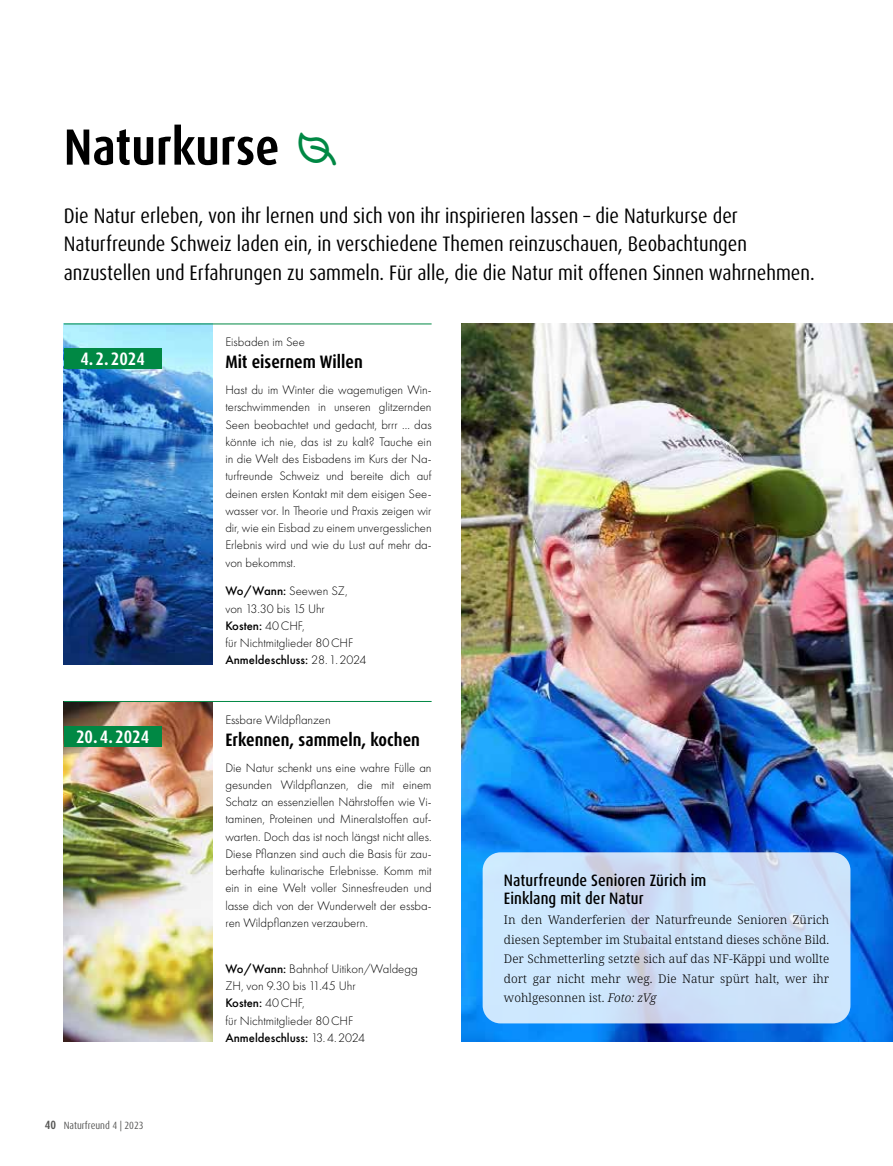
<style>
.page{position:relative;width:893px;height:1166px;background:#fff}
.page>*{position:absolute;margin:0;border:0;box-sizing:border-box;transform-origin:0 0}
.t1{font:700 condensed 51px "Dax OT";color:#000}
.t2{font:condensed 21px/28.5px "Dax OT";color:#000}
.t3{font:700 condensed 18px "Dax OT";color:#000}
.t4{font:700 condensed 18px "Dax OT";color:#fff}
.t5{font:500 condensed 16.5px/18px "Dax OT";letter-spacing:.005em;color:#000}
.t6{font:300 12.75px/17.2px "Futura PT";color:#000;text-align:justify}
.t7{font:300 12px/19.5px "Noto Serif";letter-spacing:.005em;color:#000;text-align:justify}
.t8{font:condensed 10.5px "Dax OT";color:#575756}
.s1{font-weight:700;font-size:12px}
.s2{font-weight:500}
.s3{font-style:italic}
</style>
<div class="page">
<img style="left:64px;top:702px;width:149px;height:339px">
<div style="left:64px;top:726px;width:98px;height:20px;background:#084"></div>
<hr style="left:64px;top:701px;width:368px;height:1px;background:#084">
<img style="left:64px;top:324px;width:149px;height:340px">
<div style="left:64px;top:348px;width:98px;height:21px;background:#084"></div>
<hr style="left:64px;top:323px;width:368px;height:1px;background:#084">
<img style="left:461px;top:323px;width:432px;height:718px">
<svg style="left:483px;top:852px;width:367px;height:171px;background:#cce2f9"></svg>
<h1 class="t1" style="left:64px;top:114px;width:217px">Naturkurse</h1>
<p class="t2" style="left:64px;top:201px;width:752px">Die Natur erleben, von ihr lernen und sich von ihr inspirieren lassen – die Naturkurse der<br>Naturfreunde Schweiz laden ein, in verschiedene Themen reinzuschauen, Beobachtungen anzustellen und Erfahrungen zu sammeln. Für alle, die die Natur mit offenen Sinnen wahrnehmen.</p>
<h3 class="t4" style="left:80px;top:347px;width:66px">4. 2. 2024</h3>
<h3 class="t4" style="left:76px;top:724px;width:75px">20. 4. 2024</h3>
<p class="t8" style="left:45px;top:1118px;width:100px"><span class="s1">40</span> Naturfreund 4 | 2023</p>
<p class="t6" style="left:225px;top:333px;width:81px">Eisbaden im See</p>
<h3 class="t3" style="left:225px;top:350px;width:139px">Mit eisernem Willen</h3>
<p class="t6" style="left:225px;top:381px;width:208px">Hast du im Winter die wagemutigen Win&shy;terschwimmenden in unseren glitzernden Seen beobachtet und gedacht, brrr ... das könnte ich nie, das ist zu kalt? Tauche ein in die Welt des Eisbadens im Kurs der Na&shy;turfreunde Schweiz und bereite dich auf deinen ersten Kontakt mit dem eisigen See&shy;wasser vor. In Theorie und Praxis zeigen wir dir, wie ein Eisbad zu einem unvergesslichen Erlebnis wird und wie du Lust auf mehr da&shy;von bekommst.</p>
<p class="t6" style="left:225px;top:582px;width:143px;text-align:left"><span class="s2">Wo/Wann:</span> Seewen SZ, von 13.30 bis 15 Uhr<br><span class="s2">Kosten:</span> 40CHF,<br>für Nichtmitglieder 80CHF<br><span class="s2">Anmeldeschluss:</span> 28.1.2024</p>
<p class="t6" style="left:225px;top:711px;width:107px">Essbare Wildpflanzen</p>
<h3 class="t3" style="left:225px;top:727px;width:196px">Erkennen, sammeln, kochen</h3>
<p class="t6" style="left:225px;top:758px;width:208px">Die Natur schenkt uns eine wahre Fülle an gesunden Wildpflanzen, die mit einem Schatz an essenziellen Nährstoffen wie Vi&shy;taminen, Proteinen und Mineralstoffen auf&shy;warten. Doch das ist noch längst nicht alles.<br>Diese Pflanzen sind auch die Basis für zau&shy;berhafte kulinarische Erlebnisse. Komm mit ein in eine Welt voller Sinnesfreuden und lasse dich von der Wunderwelt der essba&shy;ren Wildpflanzen verzaubern.</p>
<p class="t6" style="left:225px;top:959px;width:194px;text-align:left"><span class="s2">Wo/Wann:</span> Bahnhof Uitikon/Waldegg<br>ZH, von 9.30 bis 11.45 Uhr<br><span class="s2">Kosten:</span> 40CHF,<br>für Nichtmitglieder 80CHF<br><span class="s2">Anmeldeschluss:</span> 13.4.2024</p>
<p class="t5" style="left:504px;top:871px;width:204px">Naturfreunde Senioren Zürich im<br>Einklang mit der Natur</p>
<p class="t7" style="left:504px;top:910px;width:327px">In den Wanderferien der Naturfreunde Senioren Zürich diesen September im Stubaital entstand dieses schöne Bild.<br>Der Schmetterling setzte sich auf das NF-Käppi und wollte dort gar nicht mehr weg. Die Natur spürt halt, wer ihr wohlgesonnen ist. <span class="s3">Foto: zVg</span></p>
</div>
